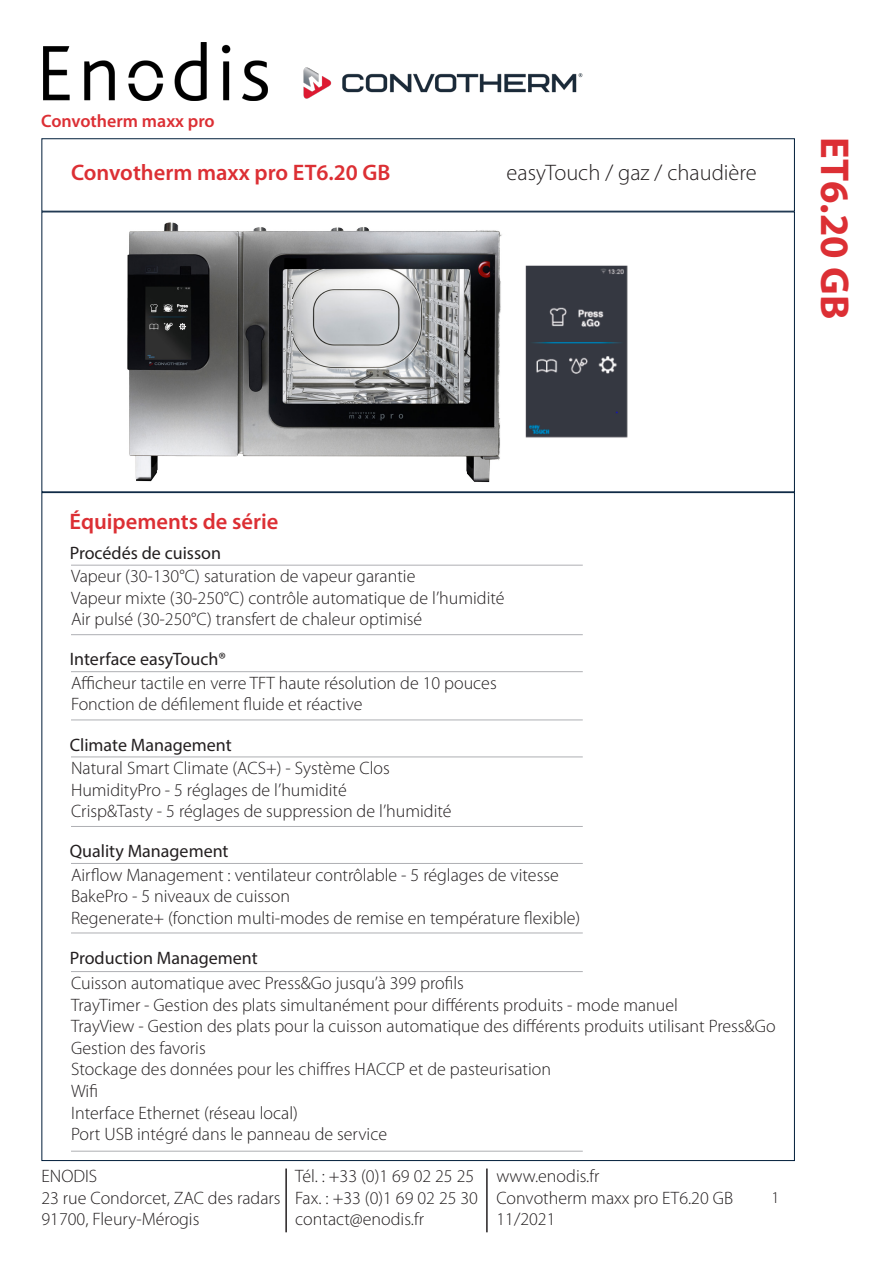
<style>
.page{position:relative;width:893px;height:1263px;background:#fff}
.page>*{position:absolute;margin:0;border:0;box-sizing:border-box;transform-origin:0 0}
.t1{font:700 40.5px "Myriad Pro";color:#dc2f34}
.t2{font:600 22.5px "Myriad Pro";color:#dc2f34}
.t3{font:300 22.5px "Myriad Pro";color:#231f20}
.t4{font:300 18px/21.6px "Myriad Pro";color:#231f20}
.t5{font:18px "Myriad Pro";color:#231f20}
.t6{font:600 18px "Myriad Pro";color:#dc2f34}
.t7{font:300 16.5px "Myriad Pro";color:#231f20}
</style>
<div class="page">
<img style="left:43px;top:43px;width:224px;height:58px">
<div style="left:41px;top:138px;width:754px;height:74px;border:1px solid #001d3a"></div>
<hr style="left:285px;top:1168px;width:2px;height:64px;background:#231f20">
<hr style="left:486px;top:1168px;width:2px;height:64px;background:#231f20">
<img style="left:303px;top:67px;width:280px;height:32px">
<hr style="left:71px;top:565px;width:512px;height:1px;background:#aeafb3">
<hr style="left:71px;top:634px;width:512px;height:1px;background:#aeafb3">
<hr style="left:71px;top:671px;width:512px;height:1px;background:#aeafb3">
<hr style="left:71px;top:720px;width:512px;height:1px;background:#aeafb3">
<hr style="left:71px;top:757px;width:512px;height:1px;background:#aeafb3">
<hr style="left:71px;top:826px;width:512px;height:1px;background:#aeafb3">
<hr style="left:71px;top:863px;width:512px;height:1px;background:#aeafb3">
<hr style="left:71px;top:933px;width:512px;height:1px;background:#aeafb3">
<hr style="left:71px;top:971px;width:512px;height:1px;background:#aeafb3">
<hr style="left:71px;top:1151px;width:512px;height:1px;background:#aeafb3">
<img style="left:127px;top:222px;width:375px;height:261px">
<img style="left:525px;top:265px;width:103px;height:173px">
<p class="t6" style="left:41px;top:111px;width:175px">Convotherm maxx pro</p>
<p class="t2" style="left:71px;top:160px;width:321px">Convotherm maxx pro ET6.20 GB</p>
<p class="t3" style="left:507px;top:160px;width:252px">easyTouch / gaz / chaudière</p>
<h1 class="t1" style="left:861px;top:137px;width:184px;rotate:90deg">ET6.20 GB</h1>
<p class="t2" style="left:70px;top:509px;width:211px">Équipements de série</p>
<p class="t5" style="left:70px;top:542px;width:153px">Procédés de cuisson</p>
<p class="t4" style="left:71px;top:566px;width:346px">Vapeur (30-130°C) saturation de vapeur garantie</p>
<p class="t4" style="left:71px;top:587px;width:435px">Vapeur mixte (30-250°C) contrôle automatique de l’humidité</p>
<p class="t4" style="left:71px;top:609px;width:353px">Air pulsé (30-250°C) transfert de chaleur optimisé</p>
<p class="t5" style="left:70px;top:648px;width:158px">Interface easyTouch®</p>
<p class="t4" style="left:71px;top:672px;width:427px">Afficheur tactile en verre TFT haute résolution de 10 pouces</p>
<p class="t4" style="left:71px;top:694px;width:293px">Fonction de défilement fluide et réactive</p>
<p class="t5" style="left:70px;top:733px;width:164px">Climate Management</p>
<p class="t4" style="left:71px;top:757px;width:320px">Natural Smart Climate (ACS+) - Système Clos</p>
<p class="t4" style="left:71px;top:779px;width:277px">HumidityPro - 5 réglages de l’humidité</p>
<p class="t4" style="left:71px;top:801px;width:382px">Crisp&amp;Tasty - 5 réglages de suppression de l’humidité</p>
<p class="t5" style="left:70px;top:840px;width:160px">Quality Management</p>
<p class="t4" style="left:71px;top:864px;width:489px">Airflow Management : ventilateur contrôlable - 5 réglages de vitesse</p>
<p class="t4" style="left:71px;top:886px;width:221px">BakePro - 5 niveaux de cuisson</p>
<p class="t4" style="left:71px;top:907px;width:511px">Regenerate+ (fonction multi-modes de remise en température flexible)</p>
<p class="t5" style="left:70px;top:946px;width:190px">Production Management</p>
<p class="t4" style="left:71px;top:972px;width:394px">Cuisson automatique avec Press&amp;Go jusqu’à 399 profils</p>
<p class="t4" style="left:71px;top:994px;width:608px">TrayTimer - Gestion des plats simultanément pour différents produits - mode manuel</p>
<p class="t4" style="left:71px;top:1016px;width:706px">TrayView - Gestion des plats pour la cuisson automatique des différents produits utilisant Press&amp;Go</p>
<p class="t4" style="left:71px;top:1037px;width:136px">Gestion des favoris</p>
<p class="t4" style="left:71px;top:1059px;width:482px">Stockage des données pour les chiffres HACCP et de pasteurisation</p>
<p class="t4" style="left:71px;top:1080px;width:29px">Wifi</p>
<p class="t4" style="left:71px;top:1102px;width:228px">Interface Ethernet (réseau local)</p>
<p class="t4" style="left:71px;top:1124px;width:318px">Port USB intégré dans le panneau de service</p>
<p class="t4" style="left:41px;top:1165px;width:241px">ENODIS<br>23 rue Condorcet, ZAC des radars<br>91700, Fleury-Mérogis</p>
<p class="t4" style="left:295px;top:1165px;width:184px">Tél. : +33 (0)1 69 02 25 25<br>Fax. : +33 (0)1 69 02 25 30 contact@enodis.fr</p>
<p class="t4" style="left:496px;top:1165px;width:238px">www.enodis.fr<br>Convotherm maxx pro ET6.20 GB<br>11/2021</p>
<p class="t7" style="left:772px;top:1189px;width:10px">1</p>
</div>
